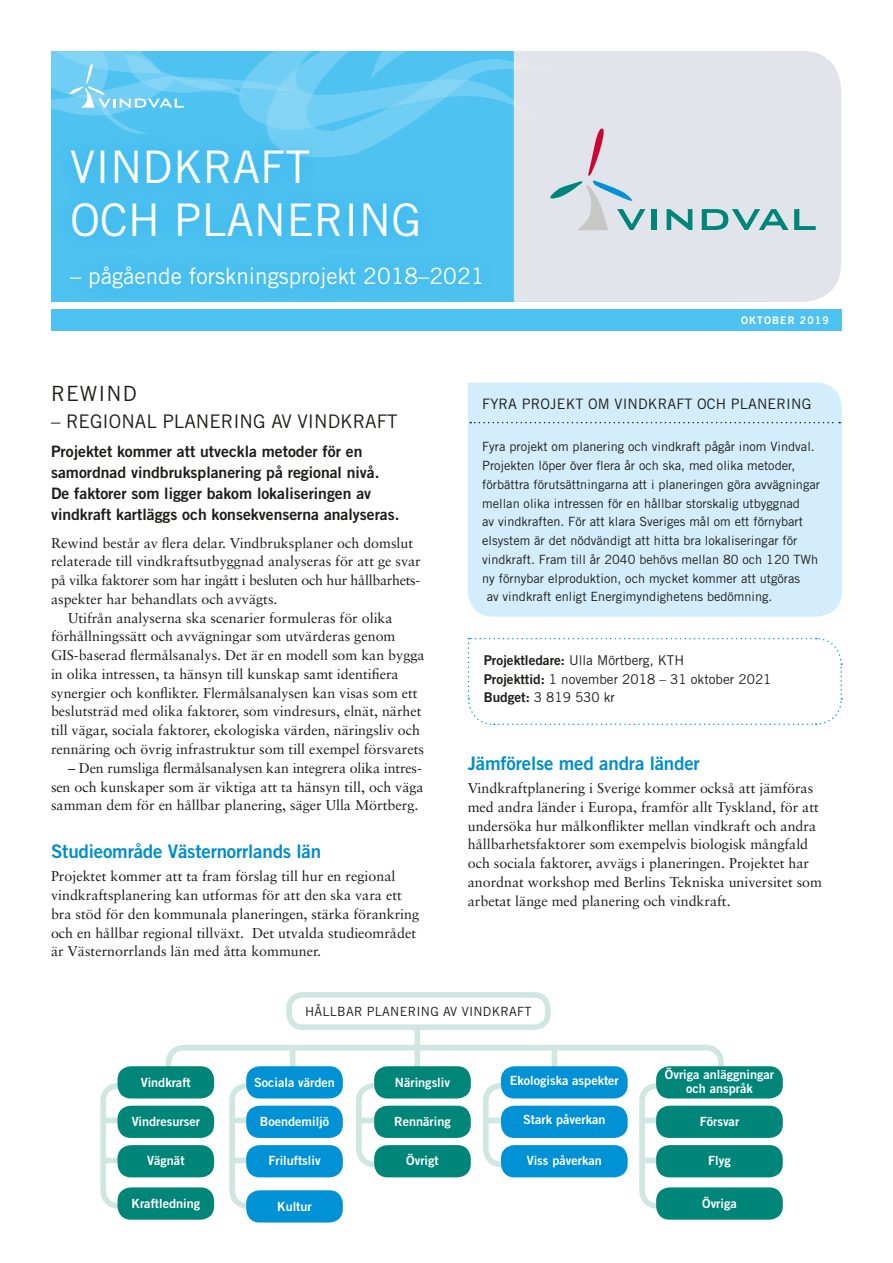
<style>
.page{position:relative;width:893px;height:1263px;background:#fff}
.page>*{position:absolute;margin:0;border:0;box-sizing:border-box;transform-origin:0 0}
.t1{font:45px/52.5px "Trade Gothic LT";color:#fff}
.t2{font:22.5px "Trade Gothic LT";color:#fff}
.t3{font:21px "Trade Gothic LT";letter-spacing:.05em;color:#1d1d1b}
.t4{font:18.75px "Trade Gothic LT Bold Two";letter-spacing:-.01em;color:#008eca}
.t5{font:18.75px "Trade Gothic LT";color:#1d1d1b}
.t6{font:15.75px/21px "Trade Gothic LT Bold Two";color:#1d1d1b}
.t7{font:14.4px "Trade Gothic LT";letter-spacing:.01em;color:#1d1d1b}
.t8{font:14.25px/18.8px "Sabon LT";color:#1d1d1b}
.t9{font:14.25px "Sabon LT";letter-spacing:-.02em;color:#1d1d1b}
.t10{font:13.5px/18.8px "Trade Gothic LT";color:#1d1d1b}
.t11{font:12.75px "Trade Gothic LT";color:#1d1d1b}
.t12{font:12.75px/14.1px "Trade Gothic LT Bold Two";color:#fff;text-align:center}
.t13{font:12.75px "Trade Gothic LT";letter-spacing:.02em;color:#1d1d1b}
.t14{font:10.5px "Trade Gothic LT Bold Two";letter-spacing:.1em;color:#fff}
.s1{font-family:"Trade Gothic LT Bold Two"}
</style>
<div class="page">
<div style="left:54px;top:132px;width:444px;height:174px;background:#4cc1f0"></div>
<div style="left:514px;top:51px;width:327px;height:251px;background:#e1e4ea"></div>
<div style="left:414px;top:1028px;width:6px;height:46px;background:#d0e6e3"></div>
<svg style="left:100px;top:1042px;width:627px;height:169px"></svg>
<div style="left:484px;top:1118px;width:30px;height:5px;background:#d0e6e3"></div>
<div style="left:51px;top:309px;width:790px;height:22px;background:#4ec2f1"></div>
<div style="left:651px;top:209px;width:5px;height:21px;background:#008678"></div>
<svg style="left:667px;top:209px;width:25px;height:21px"></svg>
<svg style="left:702px;top:209px;width:114px;height:21px;background:#89bfbd"></svg>
<svg style="left:51px;top:51px;width:594px;height:179px"></svg>
<svg style="left:467px;top:637px;width:376px;height:89px"></svg>
<div style="left:468px;top:383px;width:374px;height:234px;background:#d4edfc"></div>
<svg style="left:470px;top:422px;width:370px;height:1px"></svg>
<div style="left:286px;top:992px;width:265px;height:38px;border:6px solid #d0e6e3;border-radius:13px"></div>
<div style="left:374px;top:1066px;width:97px;height:32px;background:#008678;border-radius:13px"></div>
<div style="left:501px;top:1066px;width:127px;height:32px;background:#0092d4;border-radius:13px"></div>
<div style="left:246px;top:1066px;width:97px;height:32px;background:#0092d4;border-radius:13px"></div>
<div style="left:118px;top:1066px;width:96px;height:32px;background:#008678;border-radius:13px"></div>
<div style="left:656px;top:1066px;width:127px;height:32px;background:#008678;border-radius:13px"></div>
<div style="left:374px;top:1106px;width:97px;height:32px;background:#008678;border-radius:13px"></div>
<div style="left:501px;top:1106px;width:127px;height:32px;background:#0092d4;border-radius:13px"></div>
<div style="left:246px;top:1106px;width:97px;height:32px;background:#0092d4;border-radius:13px"></div>
<div style="left:118px;top:1106px;width:96px;height:32px;background:#008678;border-radius:13px"></div>
<div style="left:656px;top:1106px;width:127px;height:32px;background:#008678;border-radius:13px"></div>
<div style="left:374px;top:1145px;width:97px;height:32px;background:#008678;border-radius:13px"></div>
<div style="left:501px;top:1145px;width:127px;height:32px;background:#0092d4;border-radius:13px"></div>
<div style="left:246px;top:1145px;width:97px;height:32px;background:#0092d4;border-radius:13px"></div>
<div style="left:246px;top:1190px;width:97px;height:32px;background:#0092d4;border-radius:13px"></div>
<div style="left:118px;top:1145px;width:96px;height:32px;background:#008678;border-radius:13px"></div>
<div style="left:118px;top:1187px;width:96px;height:33px;background:#008678;border-radius:13px"></div>
<div style="left:656px;top:1145px;width:127px;height:32px;background:#008678;border-radius:13px"></div>
<div style="left:656px;top:1187px;width:127px;height:33px;background:#008678;border-radius:13px"></div>
<h1 class="t1" style="left:70px;top:141px;width:353px">VINDKRAFT<br>OCH PLANERING</h1>
<h2 class="t2" style="left:70px;top:262px;width:416px">– pågående forskningsprojekt 2018–2021</h2>
<p class="t14" style="left:741px;top:314px;width:89px">OKTOBER 2019</p>
<h3 class="t3" style="left:51px;top:381px;width:87px">REWIND</h3>
<h3 class="t5" style="left:51px;top:410px;width:348px">– REGIONAL PLANERING AV VINDKRAFT</h3>
<p class="t6" style="left:51px;top:441px;width:350px">Projektet kommer att utveckla metoder för en samordnad vindbruksplanering på regional nivå.<br>De faktorer som ligger bakom lokaliseringen av vindkraft kartläggs och konsekvenserna analyseras.</p>
<p class="t8" style="left:51px;top:533px;width:364px">Rewind består av flera delar. Vindbruksplaner och domslut</p>
<p class="t8" style="left:51px;top:552px;width:371px">relaterade till vindkraftsutbyggnad analyseras för att ge svar</p>
<p class="t9" style="left:51px;top:572px;width:371px">på vilka faktorer som har ingått i besluten och hur hållbarhets-</p>
<p class="t8" style="left:51px;top:589px;width:228px">aspekter har behandlats och avvägts.</p>
<p class="t8" style="left:68px;top:608px;width:326px">Utifrån analyserna ska scenarier formuleras för olika</p>
<p class="t8" style="left:51px;top:627px;width:346px">förhållningssätt och avvägningar som utvärderas genom</p>
<p class="t8" style="left:51px;top:646px;width:375px">GIS-baserad flermålsanalys. Det är en modell som kan bygga</p>
<p class="t8" style="left:51px;top:664px;width:349px">in olika intressen, ta hänsyn till kunskap samt identifiera</p>
<p class="t8" style="left:51px;top:683px;width:368px">synergier och konflikter. Flermålsanalysen kan visas som ett</p>
<p class="t8" style="left:51px;top:702px;width:372px">beslutsträd med olika faktorer, som vindresurs, elnät, närhet</p>
<p class="t8" style="left:51px;top:721px;width:371px">till vägar, sociala faktorer, ekologiska värden, näringsliv och</p>
<p class="t8" style="left:51px;top:739px;width:374px">rennäring och övrig infrastruktur som till exempel försvarets</p>
<p class="t8" style="left:51px;top:758px;width:374px;text-indent:17px">– Den rumsliga flermålsanalysen kan integrera olika intres&shy;sen och kunskaper som är viktiga att ta hänsyn till, och väga samman dem för en hållbar planering, säger Ulla Mörtberg.</p>
<h3 class="t4" style="left:51px;top:840px;width:272px">Studieområde Västernorrlands län</h3>
<p class="t8" style="left:51px;top:867px;width:370px">Projektet kommer att ta fram förslag till hur en regional vindkraftsplanering kan utformas för att den ska vara ett bra stöd för den kommunala planeringen, stärka förankring och en hållbar regional tillväxt. Det utvalda studieområdet är Västernorrlands län med åtta kommuner.</p>
<p class="t7" style="left:482px;top:395px;width:331px">FYRA PROJEKT OM VINDKRAFT OCH PLANERING</p>
<p class="t11" style="left:482px;top:439px;width:334px">Fyra projekt om planering och vindkraft pågår inom Vindval.</p>
<p class="t11" style="left:482px;top:458px;width:315px">Projekten löper över flera år och ska, med olika metoder,</p>
<p class="t11" style="left:482px;top:476px;width:339px">förbättra förutsättningarna att i planeringen göra avvägningar</p>
<p class="t11" style="left:482px;top:495px;width:319px">mellan olika intressen för en hållbar storskalig utbyggnad</p>
<p class="t11" style="left:482px;top:514px;width:322px">av vindkraften. För att klara Sveriges mål om ett förnybart</p>
<p class="t11" style="left:482px;top:533px;width:317px">elsystem är det nödvändigt att hitta bra lokaliseringar för</p>
<p class="t11" style="left:482px;top:551px;width:338px">vindkraft. Fram till år 2040 behövs mellan 80 och 120 TWh</p>
<p class="t11" style="left:482px;top:570px;width:319px">ny förnybar elproduktion, och mycket kommer att utgöras</p>
<p class="t11" style="left:487px;top:589px;width:287px">av vindkraft enligt Energimyndighetens bedömning.</p>
<p class="t10" style="left:484px;top:650px;width:289px"><span class="s1">Projektledare:</span> Ulla Mörtberg, KTH<br><span class="s1">Projekttid:</span> 1 november 2018 – 31 oktober 2021<br><span class="s1">Budget:</span> 3 819 530 kr</p>
<h3 class="t4" style="left:468px;top:752px;width:234px">Jämförelse med andra länder</h3>
<p class="t8" style="left:468px;top:778px;width:356px">Vindkraftplanering i Sverige kommer också att jämföras med andra länder i Europa, framför allt Tyskland, för att undersöka hur målkonflikter mellan vindkraft och andra hållbarhetsfaktorer som exempelvis biologisk mångfald och sociala faktorer, avvägs i planeringen. Projektet har anordnat workshop med Berlins Tekniska universitet som arbetat länge med planering och vindkraft.</p>
<p class="t13" style="left:305px;top:1003px;width:228px">HÅLLBAR PLANERING AV VINDKRAFT</p>
<p class="t12" style="left:141px;top:1075px;width:51px">Vindkraft</p>
<p class="t12" style="left:254px;top:1075px;width:82px">Sociala värden</p>
<p class="t12" style="left:395px;top:1075px;width:57px">Näringsliv</p>
<p class="t12" style="left:510px;top:1074px;width:111px">Ekologiska aspekter</p>
<p class="t12" style="left:665px;top:1067px;width:111px">Övriga anläggningar och anspråk</p>
<p class="t12" style="left:132px;top:1114px;width:70px">Vindresurser</p>
<p class="t12" style="left:260px;top:1114px;width:71px">Boendemiljö</p>
<p class="t12" style="left:394px;top:1114px;width:58px">Rennäring</p>
<p class="t12" style="left:523px;top:1112px;width:84px">Stark påverkan</p>
<p class="t12" style="left:700px;top:1114px;width:41px">Försvar</p>
<p class="t12" style="left:268px;top:1153px;width:54px">Friluftsliv</p>
<p class="t12" style="left:406px;top:1153px;width:34px">Övrigt</p>
<p class="t12" style="left:527px;top:1153px;width:76px">Viss påverkan</p>
<p class="t12" style="left:277px;top:1199px;width:36px">Kultur</p>
<p class="t12" style="left:147px;top:1153px;width:39px">Vägnät</p>
<p class="t12" style="left:132px;top:1196px;width:70px">Kraftledning</p>
<p class="t12" style="left:708px;top:1153px;width:24px">Flyg</p>
<p class="t12" style="left:702px;top:1196px;width:36px">Övriga</p>
</div>
